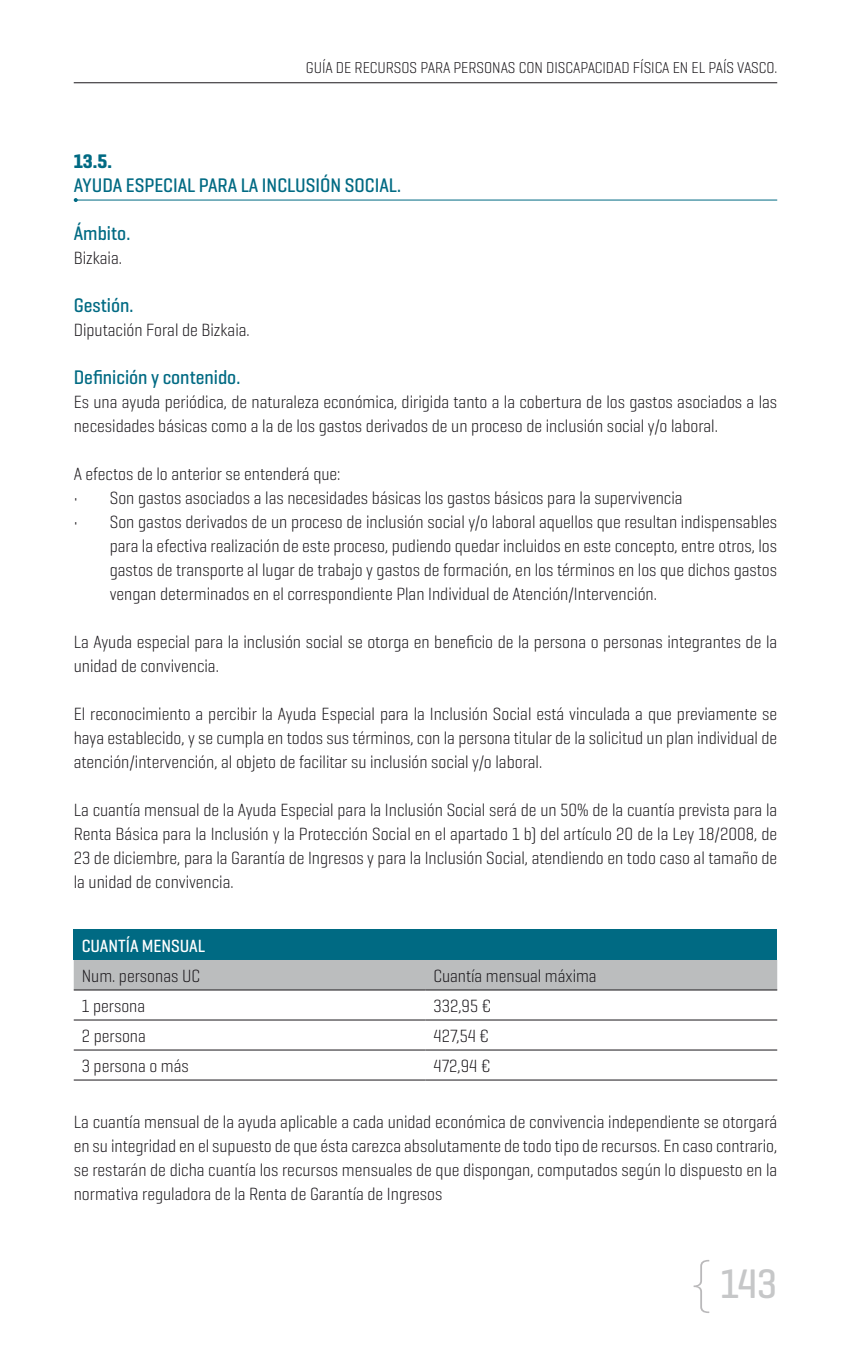
<style>
.page{position:relative;width:851px;height:1361px;background:#fff}
.page>*{position:absolute;margin:0;border:0;box-sizing:border-box;transform-origin:0 0}
.t1{font:500 42px "Geogrotesque Cond";color:#c6c7c8}
.t2{font:500 20px "Geogrotesque Cond";color:#006a83}
.t3{font:700 20px "Geogrotesque Cond";color:#006a83}
.t4{font:300 18px/24px "Geogrotesque Cond";color:#1a171b;text-align:justify}
.t5{font:500 18px "Geogrotesque Cond";color:#fff}
.t6{font:300 16px "Geogrotesque Cond";color:#1a171b}
</style>
<div class="page">
<hr style="left:74px;top:82px;width:703px;height:1px;background:#1a171b">
<svg style="left:693px;top:1260px;width:16px;height:53px"></svg>
<hr style="left:76px;top:200px;width:701px;height:1px;background:#006a83">
<svg style="left:74px;top:198px;width:4px;height:4px"></svg>
<div style="left:74px;top:930px;width:703px;height:30px;background:#006a83"></div>
<div style="left:74px;top:960px;width:703px;height:29px;background:#bbbdbe"></div>
<hr style="left:74px;top:989px;width:351px;height:1px;background:#1a171b">
<hr style="left:425px;top:989px;width:352px;height:1px;background:#1a171b">
<hr style="left:74px;top:1019px;width:351px;height:1px;background:#1a171b">
<hr style="left:425px;top:1019px;width:352px;height:1px;background:#1a171b">
<hr style="left:74px;top:1049px;width:351px;height:1px;background:#1a171b">
<hr style="left:425px;top:1049px;width:352px;height:1px;background:#1a171b">
<hr style="left:74px;top:1079px;width:351px;height:1px;background:#1a171b">
<hr style="left:425px;top:1079px;width:352px;height:1px;background:#1a171b">
<p class="t6" style="left:306px;top:57px;width:473px">GUÍA DE RECURSOS PARA PERSONAS CON DISCAPACIDAD FÍSICA EN EL PAÍS VASCO.</p>
<p class="t3" style="left:74px;top:149px;width:40px">13.5.</p>
<p class="t2" style="left:74px;top:173px;width:328px">AYUDA ESPECIAL PARA LA INCLUSIÓN SOCIAL.</p>
<p class="t2" style="left:74px;top:221px;width:58px">Ámbito.</p>
<p class="t4" style="left:74px;top:245px;width:50px">Bizkaia.</p>
<p class="t2" style="left:74px;top:293px;width:61px">Gestión.</p>
<p class="t4" style="left:74px;top:317px;width:177px">Diputación Foral de Bizkaia.</p>
<p class="t2" style="left:74px;top:365px;width:168px">Definición y contenido.</p>
<p class="t4" style="left:74px;top:389px;width:705px">Es una ayuda periódica, de naturaleza económica, dirigida tanto a la cobertura de los gastos asociados a las necesidades básicas como a la de los gastos derivados de un proceso de inclusión social y/o laboral.</p>
<p class="t4" style="left:74px;top:461px;width:268px">A efectos de lo anterior se entenderá que:</p>
<p class="t4" style="left:74px;top:485px;width:610px">• Son gastos asociados a las necesidades básicas los gastos básicos para la supervivencia</p>
<p class="t4" style="left:110px;top:509px;width:669px;text-indent:-36px">• Son gastos derivados de un proceso de inclusión social y/o laboral aquellos que resultan indispensables para la efectiva realización de este proceso, pudiendo quedar incluidos en este concepto, entre otros, los gastos de transporte al lugar de trabajo y gastos de formación, en los términos en los que dichos gastos vengan determinados en el correspondiente Plan Individual de Atención/Intervención.</p>
<p class="t4" style="left:74px;top:629px;width:704px">La Ayuda especial para la inclusión social se otorga en beneficio de la persona o personas integrantes de la unidad de convivencia.</p>
<p class="t4" style="left:74px;top:701px;width:705px">El reconocimiento a percibir la Ayuda Especial para la Inclusión Social está vinculada a que previamente se haya establecido, y se cumpla en todos sus términos, con la persona titular de la solicitud un plan individual de atención/intervención, al objeto de facilitar su inclusión social y/o laboral.</p>
<p class="t4" style="left:74px;top:797px;width:705px">La cuantía mensual de la Ayuda Especial para la Inclusión Social será de un 50% de la cuantía prevista para la Renta Básica para la Inclusión y la Protección Social en el apartado 1 b) del artículo 20 de la Ley 18/2008, de 23 de diciembre, para la Garantía de Ingresos y para la Inclusión Social, atendiendo en todo caso al tamaño de la unidad de convivencia.</p>
<p class="t5" style="left:82px;top:934px;width:125px">CUANTÍA MENSUAL</p>
<p class="t4" style="left:82px;top:963px;width:120px">Num. personas UC</p>
<p class="t4" style="left:433px;top:963px;width:165px">Cuantía mensual máxima</p>
<p class="t4" style="left:82px;top:993px;width:65px">1 persona</p>
<p class="t4" style="left:433px;top:993px;width:59px">332,95 €</p>
<p class="t4" style="left:82px;top:1023px;width:66px">2 persona</p>
<p class="t4" style="left:433px;top:1023px;width:57px">427,54 €</p>
<p class="t4" style="left:82px;top:1053px;width:109px">3 persona o más</p>
<p class="t4" style="left:433px;top:1053px;width:58px">472,94 €</p>
<p class="t4" style="left:74px;top:1109px;width:705px">La cuantía mensual de la ayuda aplicable a cada unidad económica de convivencia independiente se otorgará en su integridad en el supuesto de que ésta carezca absolutamente de todo tipo de recursos. En caso contrario, se restarán de dicha cuantía los recursos mensuales de que dispongan, computados según lo dispuesto en la normativa reguladora de la Renta de Garantía de Ingresos</p>
<h1 class="t1" style="left:720px;top:1258px;width:58px">143</h1>
</div>
